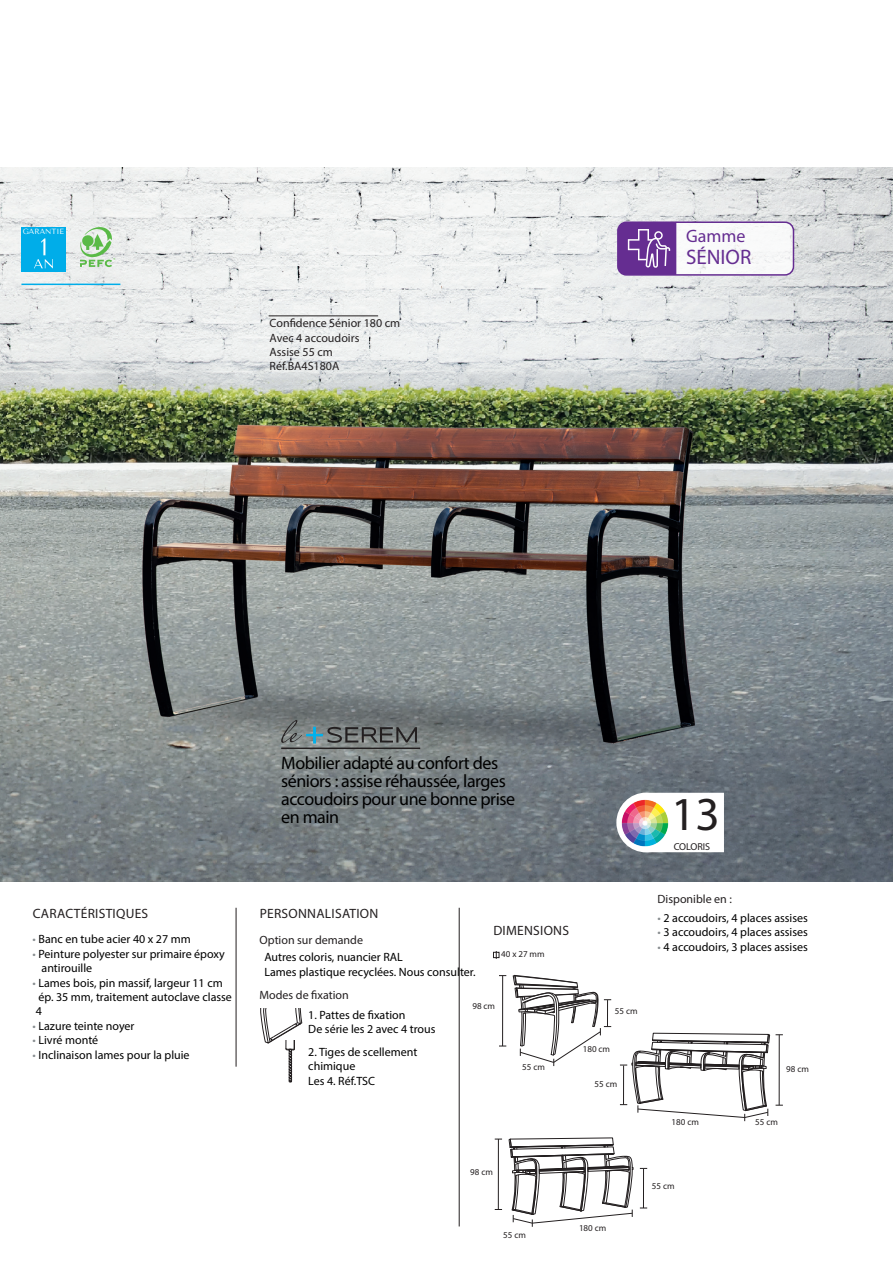
<style>
.page{position:relative;width:893px;height:1263px;background:#fff}
.page>*{position:absolute;margin:0;border:0;box-sizing:border-box;transform-origin:0 0}
.t1{font:47.55px "Myriad Pro";color:#231f20}
.t2{font:21px "Myriad Pro";color:#652d91}
.t3{font:18px/18px "Myriad Pro";letter-spacing:-.025em;color:#000}
.t4{font:18px "Myriad Pro";color:#652d91}
.t5{font:13.5px "Myriad Pro";letter-spacing:.02em;color:#231f20}
.t6{font:12px/14.4px "Myriad Pro";color:#000}
.t7{font:12px/14.4px "Myriad Pro";color:#231f20}
.t8{font:10.05px "Myriad Pro";letter-spacing:-.005em;color:#231f20}
.t9{font:9px "Myriad Pro";color:#231f20}
.t10{font:7.5px "Tenor Sans";color:#fff}
.s1{color:#888d90}
</style>
<div class="page">
<img style="left:0;top:167px;width:893px;height:715px">
<hr style="left:236px;top:908px;width:1px;height:159px;background:#231f20">
<hr style="left:459px;top:908px;width:1px;height:318px;background:#231f20">
<svg style="left:260px;top:1008px;width:42px;height:74px"></svg>
<hr style="left:779px;top:1035px;width:1px;height:70px;background:#231f20">
<svg style="left:495px;top:975px;width:275px;height:252px"></svg>
<svg style="left:493px;top:951px;width:6px;height:8px"></svg>
<div style="left:21px;top:227px;width:45px;height:45px;background:#00ade9"></div>
<svg style="left:34px;top:238px;width:19px;height:30px"></svg>
<svg style="left:80px;top:227px;width:35px;height:40px"></svg>
<svg style="left:616px;top:792px;width:108px;height:60px"></svg>
<img style="left:621px;top:799px;width:48px;height:48px">
<hr style="left:269px;top:316px;width:109px;height:1px;background:#231f20">
<div style="left:618px;top:222px;width:175px;height:53px;background:#fff;border-radius:9px"></div>
<svg style="left:618px;top:222px;width:58px;height:53px;background:#78479e"></svg>
<div style="left:617px;top:221px;width:177px;height:55px;border:2px solid #652d91;border-radius:9px"></div>
<hr style="left:21px;top:284px;width:99px;height:1px;background:#00ade9">
<svg style="left:281px;top:720px;width:136px;height:24px;background:#6a7274"></svg>
<hr style="left:281px;top:747px;width:139px;height:2px;background:#231f20">
<p class="t10" style="left:23px;top:227px;width:43px">GARANTIE</p>
<p class="t7" style="left:270px;top:316px;width:132px">Confidence Sénior 180 cm<br>Avec 4 accoudoirs<br>Assise 55 cm<br>Réf.BA4S180A</p>
<h3 class="t4" style="left:686px;top:225px;width:61px">Gamme</h3>
<h2 class="t2" style="left:686px;top:244px;width:67px">SÉNIOR</h2>
<p class="t5" style="left:33px;top:905px;width:117px">CARACTÉRISTIQUES</p>
<p class="t6" style="left:33px;top:932px;width:160px"><span class="s1">•</span> Banc en tube acier 40 x 27 mm</p>
<p class="t6" style="left:42px;top:946px;width:185px;text-indent:-9px"><span class="s1">•</span> Peinture polyester sur primaire époxy antirouille</p>
<p class="t6" style="left:33px;top:975px;width:201px"><span class="s1">•</span> Lames bois, pin massif, largeur 11 cm ép. 35 mm, traitement autoclave classe<br>4</p>
<p class="t6" style="left:33px;top:1018px;width:103px"><span class="s1">•</span> Lazure teinte noyer</p>
<p class="t6" style="left:33px;top:1033px;width:67px"><span class="s1">•</span> Livré monté</p>
<p class="t6" style="left:33px;top:1047px;width:159px"><span class="s1">•</span> Inclinaison lames pour la pluie</p>
<h3 class="t3" style="left:281px;top:754px;width:235px">Mobilier adapté au confort des séniors : assise réhaussée, larges accoudoirs pour une bonne prise en main</h3>
<h1 class="t1" style="left:671px;top:785px;width:50px">13</h1>
<p class="t8" style="left:674px;top:841px;width:38px">COLORIS</p>
<p class="t5" style="left:260px;top:905px;width:120px">PERSONNALISATION</p>
<p class="t7" style="left:260px;top:933px;width:105px">Option sur demande</p>
<p class="t5" style="left:493px;top:922px;width:77px">DIMENSIONS</p>
<p class="t9" style="left:501px;top:948px;width:45px">40 x 27 mm</p>
<p class="t6" style="left:264px;top:950px;width:213px">Autres coloris, nuancier RAL<br>Lames plastique recyclées. Nous consulter.</p>
<p class="t9" style="left:472px;top:1001px;width:24px">98 cm</p>
<p class="t7" style="left:260px;top:987px;width:91px">Modes de fixation</p>
<p class="t6" style="left:308px;top:1008px;width:129px">1. Pattes de fixation<br>De série les 2 avec 4 trous</p>
<p class="t6" style="left:308px;top:1044px;width:111px">2. Tiges de scellement chimique<br>Les 4. Réf.TSC</p>
<p class="t9" style="left:522px;top:1061px;width:24px">55 cm</p>
<p class="t9" style="left:615px;top:1005px;width:24px">55 cm</p>
<p class="t9" style="left:583px;top:1043px;width:29px">180 cm</p>
<p class="t9" style="left:594px;top:1078px;width:24px">55 cm</p>
<p class="t7" style="left:658px;top:892px;width:76px">Disponible en :</p>
<p class="t6" style="left:658px;top:910px;width:152px"><span class="s1">•</span> 2 accoudoirs, 4 places assises</p>
<p class="t6" style="left:658px;top:925px;width:152px"><span class="s1">•</span> 3 accoudoirs, 4 places assises</p>
<p class="t6" style="left:658px;top:939px;width:152px"><span class="s1">•</span> 4 accoudoirs, 3 places assises</p>
<p class="t9" style="left:672px;top:1116px;width:29px">180 cm</p>
<p class="t9" style="left:786px;top:1063px;width:24px">98 cm</p>
<p class="t9" style="left:755px;top:1116px;width:24px">55 cm</p>
<p class="t9" style="left:470px;top:1167px;width:24px">98 cm</p>
<p class="t9" style="left:503px;top:1229px;width:24px">55 cm</p>
<p class="t9" style="left:579px;top:1222px;width:29px">180 cm</p>
<p class="t9" style="left:652px;top:1181px;width:24px">55 cm</p>
</div>
